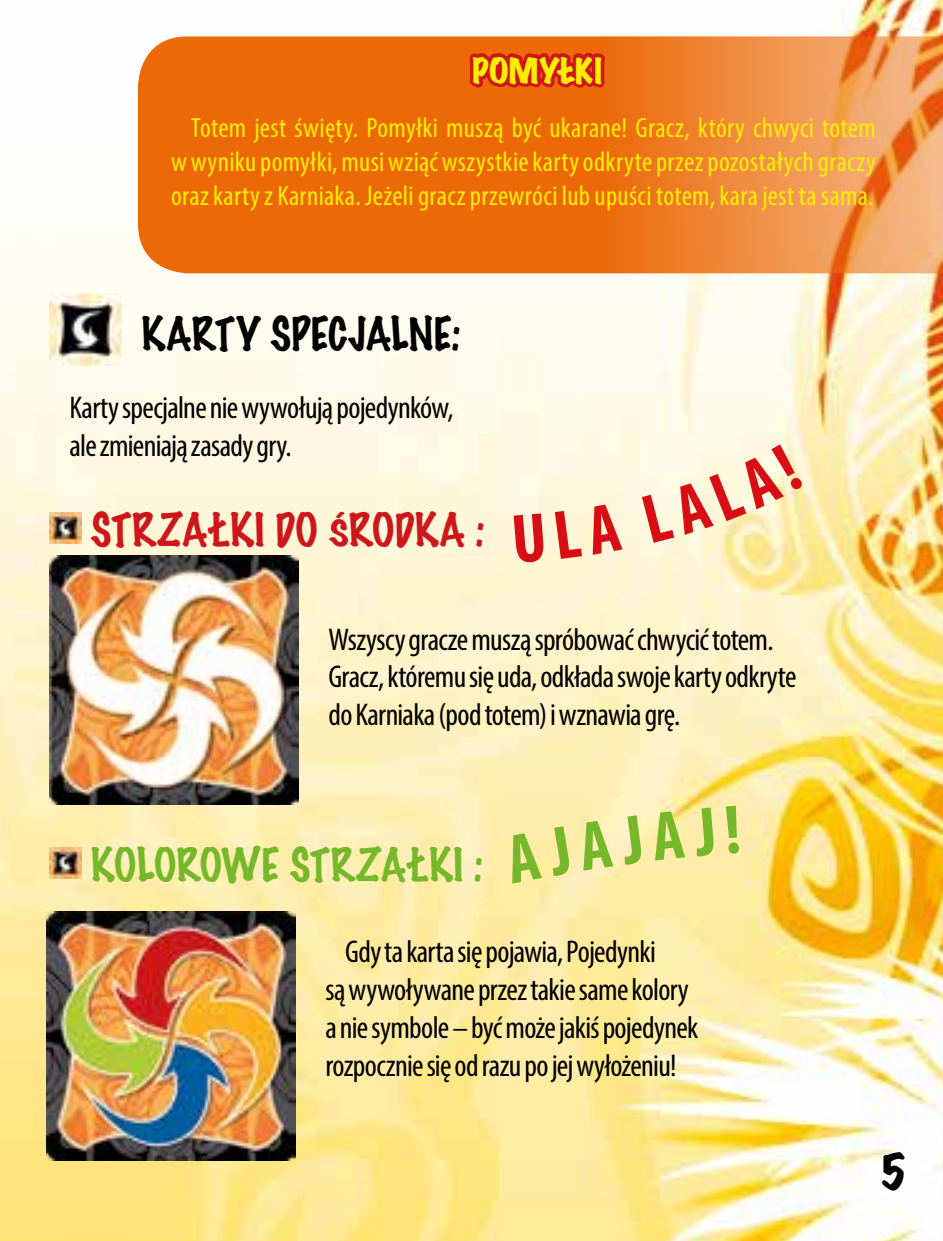
<style>
.page{position:relative;width:943px;height:1241px;background:#fff}
.page>*{position:absolute;margin:0;border:0;box-sizing:border-box;transform-origin:0 0}
.t1{font:100 42px "Marker Felt";letter-spacing:-.005em;color:#cd171a}
.t2{font:100 42px "Marker Felt";letter-spacing:-.01em;color:#76b82a}
.t3{font:100 42px "Marker Felt";color:#000}
.t4{font:expanded 42px "Marker Felt";color:#000}
.t5{font:condensed 31.5px/37.8px "Myriad Pro";letter-spacing:-.02em;color:#000}
.t6{font:expanded 31.5px "Marker Felt";color:#ffed00}
.t7{font:condensed 28px/33.6px "Myriad Pro";letter-spacing:.015em;color:#ffed00;text-align:justify}
</style>
<div class="page">
<img style="left:0;top:0;width:943px;height:1240px">
<svg style="left:138px;top:36px;width:805px;height:237px;background:#ed7a23"></svg>
<img style="left:50px;top:293px;width:72px;height:72px">
<img style="left:50px;top:512px;width:31px;height:31px">
<img style="left:50px;top:847px;width:31px;height:31px">
<svg style="left:466px;top:11px;width:143px;height:128px"></svg>
<img style="left:50px;top:555px;width:249px;height:249px">
<img style="left:46px;top:911px;width:249px;height:249px">
<div style="left:513px;top:513px;width:31px;height:50px;background:#fff4da"></div>
<div style="left:555px;top:503px;width:67px;height:56px;background:#fff6d7"></div>
<svg style="left:642px;top:444px;width:161px;height:98px;background:#fdf6d7"></svg>
<svg style="left:503px;top:819px;width:110px;height:64px;background:#feedad"></svg>
<svg style="left:619px;top:815px;width:23px;height:49px"></svg>
<svg style="left:650px;top:810px;width:35px;height:50px;background:#fdeba5"></svg>
<svg style="left:693px;top:807px;width:21px;height:49px"></svg>
<svg style="left:725px;top:805px;width:14px;height:48px"></svg>
<p class="t6" style="left:472px;top:46px;width:131px">POMYŁKI</p>
<p class="t7" style="left:171px;top:111px;width:706px;text-indent:20px">Totem jest święty. Pomyłki muszą być ukarane! Gracz, który chwyci totem w wyniku pomyłki, musi wziąć wszystkie karty odkryte przez pozostałych graczy oraz karty z Karniaka. Jeżeli gracz przewróci lub upuści totem, kara jest ta sama.</p>
<h1 class="t3" style="left:142px;top:301px;width:321px">KARTY SPECJALNE:</h1>
<p class="t5" style="left:69px;top:388px;width:385px">Karty specjalne nie wywołują pojedynków, ale zmieniają zasady gry.</p>
<h1 class="t1" style="left:91px;top:497px;width:396px">STRZAŁKI DO ŚRODKA :</h1>
<p class="t5" style="left:328px;top:619px;width:469px">Wszyscy gracze muszą spróbować chwycić totem.<br>Gracz, któremu się uda, odkłada swoje karty odkryte do Karniaka (pod totem) i wznawia grę.</p>
<h1 class="t2" style="left:91px;top:831px;width:394px">KOLOROWE STRZAŁKI :</h1>
<p class="t5" style="left:325px;top:932px;width:374px;text-indent:20px">Gdy ta karta się pojawia, Pojedynki<br>są wywoływane przez takie same kolory a nie symbole – być może jakiś pojedynek rozpocznie się od razu po jej wyłożeniu!</p>
<h1 class="t4" style="left:879px;top:1138px;width:29px">5</h1>
</div>
